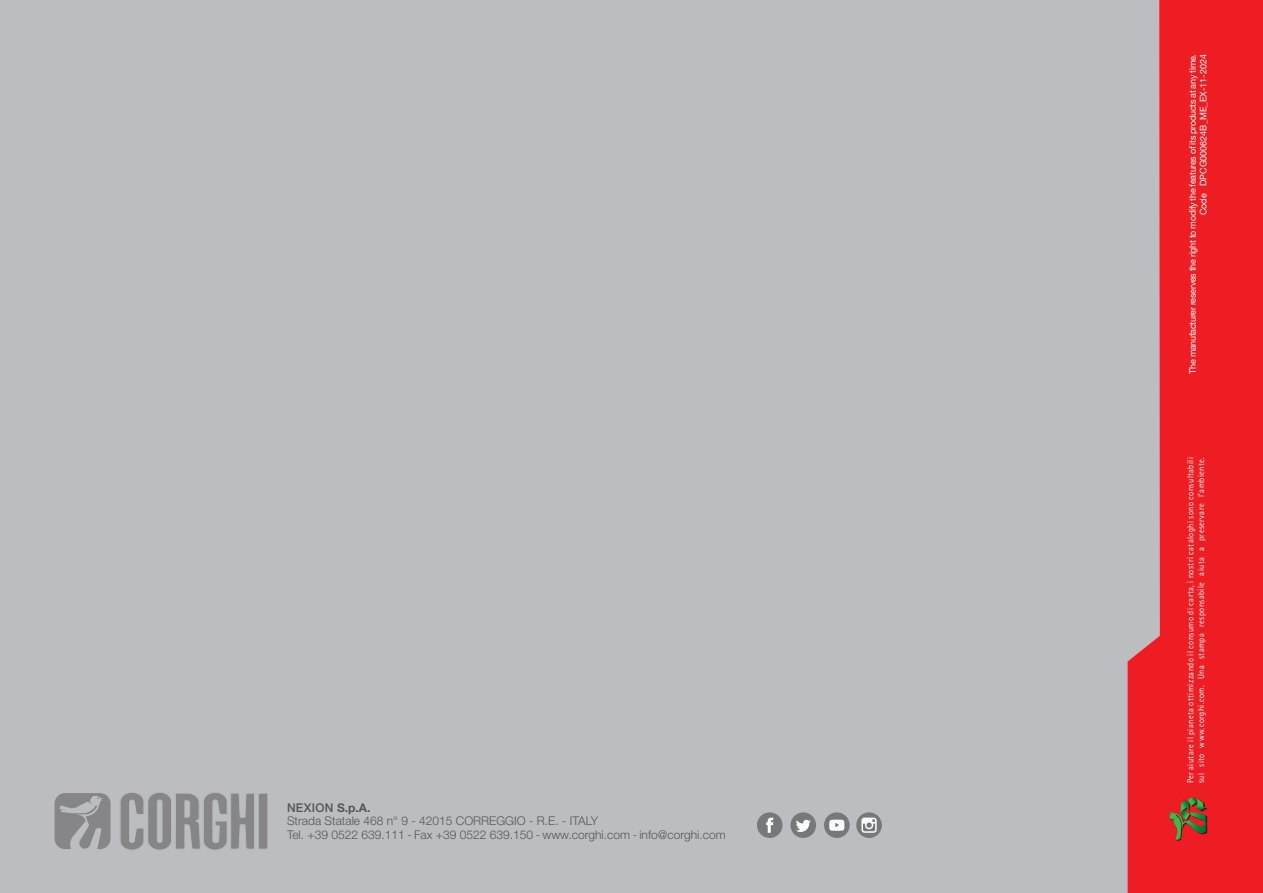
<style>
.page{position:relative;width:1263px;height:893px;background:#bcbdc0}
.page>*{position:absolute;margin:0;border:0;box-sizing:border-box;transform-origin:0 0}
.t1{font:300 12px/13.5px "Helvetica Neue LT Std";color:#545659}
.t2{font:500 12px "Helvetica Neue";letter-spacing:.02em;color:#545659}
.t3{font:9px/10.8px "Rotis Sans Serif Std";letter-spacing:.05em;color:#fff;scale:.93 1}
.t4{font:9px/10.8px "Helvetica Neue";letter-spacing:-.03em;color:#fff;text-align:right}
.s1{font-family:"Helvetica Neue LT Std";font-weight:700}
</style>
<div class="page">
<svg style="left:1127px;top:0;width:136px;height:893px;fill:#ee1d23"></svg>
<svg style="left:1170px;top:798px;width:37px;height:43px"></svg>
<svg style="left:1169px;top:797px;width:37px;height:43px;background:#954d2f"></svg>
<div style="left:757px;top:812px;width:25px;height:26px;background:#76787b;border-radius:50%"></div>
<svg style="left:766px;top:818px;width:7px;height:15px"></svg>
<div style="left:824px;top:812px;width:26px;height:26px;background:#76787b;border-radius:50%"></div>
<svg style="left:829px;top:820px;width:15px;height:11px"></svg>
<div style="left:856px;top:812px;width:26px;height:26px;background:#76787b;border-radius:50%"></div>
<svg style="left:861px;top:818px;width:16px;height:15px"></svg>
<div style="left:790px;top:812px;width:26px;height:26px;background:#76787b;border-radius:50%"></div>
<svg style="left:796px;top:820px;width:15px;height:12px"></svg>
<svg style="left:120px;top:792px;width:148px;height:58px"></svg>
<svg style="left:55px;top:793px;width:56px;height:56px"></svg>
<h1 class="t2" style="left:287px;top:798px;width:85px">NEXION <span class="s1">S.p.A.</span></h1>
<h1 class="t1" style="left:287px;top:814px;width:440px">Strada Statale 468 n° 9 - 42015 CORREGGIO - R.E. - ITALY<br>Tel. +39 0522 639.111 - Fax +39 0522 639.150 - www.corghi.com - info@corghi.com</h1>
<p class="t4" style="left:1188px;top:374px;width:321px;rotate:-90deg">The manufacturer reserves the right to modify the features of its products at any time.<br>Code DPCG000624B_ME_EX-11-2024</p>
<p class="t3" style="left:1185px;top:783px;width:352px;rotate:-90deg">Per aiutare il pianeta ottimizzando il consumo di carta, i nostri cataloghi sono consultabili sul sito www.corghi.com. Una stampa responsabile aiuta a preservare l’ambiente.</p>
</div>
